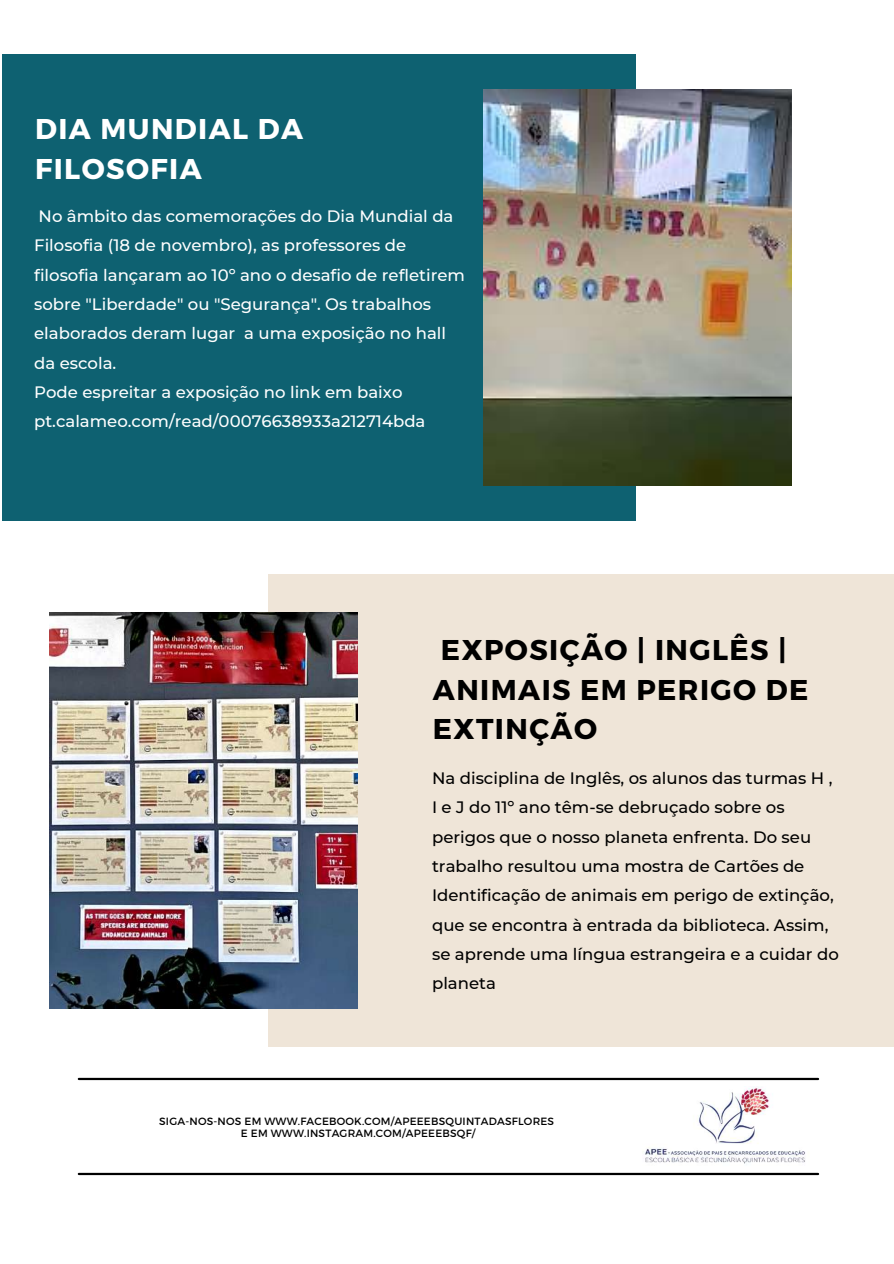
<style>
.page{position:relative;width:894px;height:1264px;background:#fff}
.page>*{position:absolute;margin:0;border:0;box-sizing:border-box;transform-origin:0 0}
.t1{font:700 28.65px/39.5px "Montserrat";letter-spacing:.05em;color:#000}
.t2{font:700 28.65px/39.5px "Montserrat";letter-spacing:.05em;color:#fff}
.t3{font:500 16.5px/29.2px "Montserrat";color:#fff}
.t4{font:500 16.5px/29.2px "Montserrat";color:#000}
.t5{font:10.5px/11.4px "Montserrat";letter-spacing:.02em;color:#000;text-align:center}
</style>
<div class="page">
<hr style="left:79px;top:1077px;width:738px;height:3px;background:#000">
<hr style="left:79px;top:1172px;width:738px;height:3px;background:#000">
<div style="left:2px;top:54px;width:633px;height:466px;background:#0e6171"></div>
<img style="left:484px;top:89px;width:307px;height:397px">
<div style="left:268px;top:575px;width:625px;height:471px;background:#efe5d8"></div>
<img style="left:49px;top:612px;width:308px;height:396px">
<img style="left:645px;top:1086px;width:160px;height:78px">
<h1 class="t2" style="left:35px;top:108px;width:269px">DIA MUNDIAL DA<br>FILOSOFIA</h1>
<p class="t3" style="left:34px;top:201px;width:432px">No âmbito das comemorações do Dia Mundial da Filosofia (18 de novembro), as professores de filosofia lançaram ao 10º ano o desafio de refletirem sobre "Liberdade" ou "Segurança". Os trabalhos elaborados deram lugar a uma exposição no hall da escola.<br>Pode espreitar a exposição no link em baixo pt.calameo.com/read/00076638933a212714bda</p>
<h1 class="t1" style="left:433px;top:629px;width:377px">EXPOSIÇÃO | INGLÊS |<br>ANIMAIS EM PERIGO DE<br>EXTINÇÃO</h1>
<p class="t4" style="left:432px;top:763px;width:408px">Na disciplina de Inglês, os alunos das turmas H , I e J do 11º ano têm-se debruçado sobre os perigos que o nosso planeta enfrenta. Do seu trabalho resultou uma mostra de Cartões de Identificação de animais em perigo de extinção, que se encontra à entrada da biblioteca. Assim, se aprende uma língua estrangeira e a cuidar do planeta</p>
<p class="t5" style="left:159px;top:1115px;width:396px">SIGA-NOS-NOS EM WWW.FACEBOOK.COM/APEEEBSQUINTADASFLORES<br>E EM WWW.INSTAGRAM.COM/APEEEBSQF/</p>
</div>
